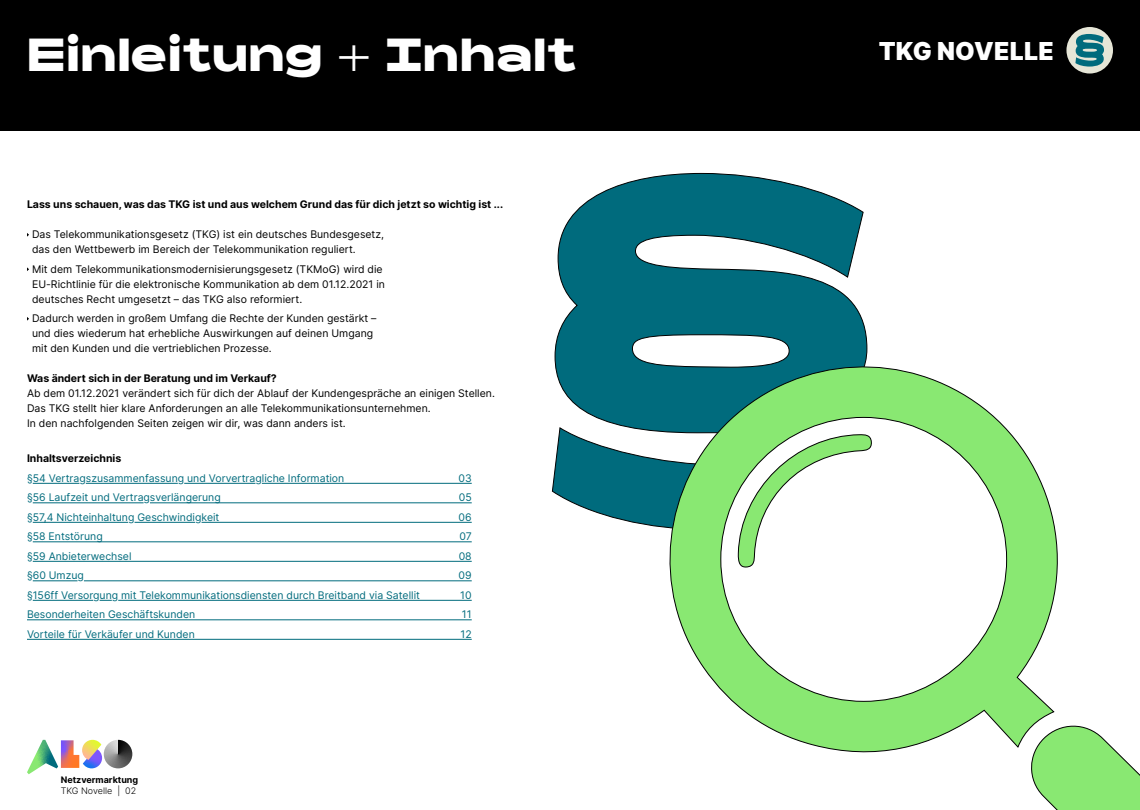
<style>
.page{position:relative;width:1140px;height:810px;background:#fff}
.page>*{position:absolute;margin:0;border:0;box-sizing:border-box;transform-origin:0 0}
.t1{font:700 45px "Rois";color:#fff}
.t2{font:900 24.75px "Inter";letter-spacing:.01em;color:#fff}
.t3{font:10.5px/15px "Inter";color:#000}
.t4{font:10.5px "Inter";color:#006b7d}
.t5{font:700 10.5px "Inter";color:#000}
.t6{font:700 9px "Inter";color:#000}
.t7{font:300 9px "Inter";color:#000}
</style>
<div class="page">
<div style="left:0;top:0;width:1140px;height:130px;background:#000"></div>
<svg style="left:27px;top:740px;width:105px;height:34px"></svg>
<svg style="left:552px;top:173px;width:316px;height:353px"></svg>
<svg style="left:649px;top:349px;width:409px;height:404px"></svg>
<svg style="left:1026px;top:721px;width:114px;height:89px"></svg>
<svg style="left:738px;top:434px;width:135px;height:134px"></svg>
<hr style="left:33px;top:483px;width:46px;height:1px;background:#006b7d">
<hr style="left:86px;top:483px;width:92px;height:1px;background:#006b7d">
<hr style="left:184px;top:483px;width:71px;height:1px;background:#006b7d">
<hr style="left:262px;top:483px;width:210px;height:1px;background:#006b7d">
<hr style="left:33px;top:502px;width:111px;height:1px;background:#006b7d">
<hr style="left:150px;top:502px;width:322px;height:1px;background:#006b7d">
<hr style="left:33px;top:522px;width:95px;height:1px;background:#006b7d">
<hr style="left:135px;top:522px;width:60px;height:1px;background:#006b7d">
<hr style="left:202px;top:522px;width:270px;height:1px;background:#006b7d">
<hr style="left:33px;top:541px;width:439px;height:1px;background:#006b7d">
<hr style="left:33px;top:561px;width:439px;height:1px;background:#006b7d">
<hr style="left:33px;top:580px;width:45px;height:1px;background:#006b7d">
<hr style="left:84px;top:580px;width:388px;height:1px;background:#006b7d">
<hr style="left:33px;top:600px;width:60px;height:1px;background:#006b7d">
<svg style="left:100px;top:600px;width:12px;height:1px"></svg>
<hr style="left:118px;top:600px;width:354px;height:1px;background:#006b7d">
<hr style="left:27px;top:619px;width:445px;height:1px;background:#006b7d">
<hr style="left:27px;top:639px;width:445px;height:1px;background:#006b7d">
<div style="left:1066px;top:27px;width:47px;height:47px;background:#e6e6d7;border-radius:50%"></div>
<svg style="left:1075px;top:34px;width:29px;height:33px"></svg>
<p class="t1" style="left:27px;top:28px;width:551px">Einleitung + Inhalt</p>
<p class="t5" style="left:27px;top:197px;width:478px">Lass uns schauen, was das TKG ist und aus welchem Grund das für dich jetzt so wichtig ist ...</p>
<p class="t3" style="left:32px;top:227px;width:354px">Das Telekommunikationsgesetz (TKG) ist ein deutsches Bundesgesetz, das den Wettbewerb im Bereich der Telekommunikation reguliert.</p>
<p class="t3" style="left:32px;top:261px;width:355px">Mit dem Telekommunikationsmodernisierungsgesetz (TKMoG) wird die<br>EU-Richtlinie für die elektronische Kommunikation ab dem 01.12.2021 in deutsches Recht umgesetzt – das TKG also reformiert.</p>
<p class="t3" style="left:32px;top:311px;width:346px">Dadurch werden in großem Umfang die Rechte der Kunden gestärkt – und dies wiederum hat erhebliche Auswirkungen auf deinen Umgang mit den Kunden und die vertrieblichen Prozesse.</p>
<p class="t5" style="left:27px;top:371px;width:251px">Was ändert sich in der Beratung und im Verkauf?</p>
<p class="t3" style="left:27px;top:386px;width:469px">Ab dem 01.12.2021 verändert sich für dich der Ablauf der Kundengespräche an einigen Stellen.<br>Das TKG stellt hier klare Anforderungen an alle Telekommunikationsunternehmen.<br>In den nachfolgenden Seiten zeigen wir dir, was dann anders ist.</p>
<p class="t5" style="left:27px;top:451px;width:96px">Inhaltsverzeichnis</p>
<p class="t4" style="left:27px;top:470px;width:319px">§54 Vertragszusammenfassung und Vorvertragliche Information</p>
<p class="t4" style="left:459px;top:470px;width:15px">03</p>
<p class="t4" style="left:27px;top:490px;width:195px">§56 Laufzeit und Vertragsverlängerung</p>
<p class="t4" style="left:459px;top:490px;width:14px">05</p>
<p class="t4" style="left:27px;top:509px;width:194px">§57,4 Nichteinhaltung Geschwindigkeit</p>
<p class="t4" style="left:459px;top:509px;width:15px">06</p>
<p class="t4" style="left:27px;top:529px;width:77px">§58 Entstörung</p>
<p class="t4" style="left:459px;top:529px;width:14px">07</p>
<p class="t4" style="left:27px;top:548px;width:106px">§59 Anbieterwechsel</p>
<p class="t4" style="left:459px;top:548px;width:15px">08</p>
<p class="t4" style="left:27px;top:568px;width:58px">§60 Umzug</p>
<p class="t4" style="left:459px;top:568px;width:15px">09</p>
<p class="t4" style="left:27px;top:587px;width:395px">§156ff Versorgung mit Telekommunikationsdiensten durch Breitband via Satellit</p>
<p class="t4" style="left:460px;top:587px;width:13px">10</p>
<p class="t4" style="left:27px;top:607px;width:170px">Besonderheiten Geschäftskunden</p>
<p class="t4" style="left:462px;top:607px;width:11px">11</p>
<p class="t4" style="left:27px;top:626px;width:169px">Vorteile für Verkäufer und Kunden</p>
<p class="t4" style="left:461px;top:626px;width:13px">12</p>
<p class="t6" style="left:61px;top:773px;width:79px">Netzvermarktung</p>
<p class="t7" style="left:61px;top:784px;width:77px">TKG Novelle | 02</p>
<p class="t2" style="left:879px;top:33px;width:177px">TKG NOVELLE</p>
</div>
